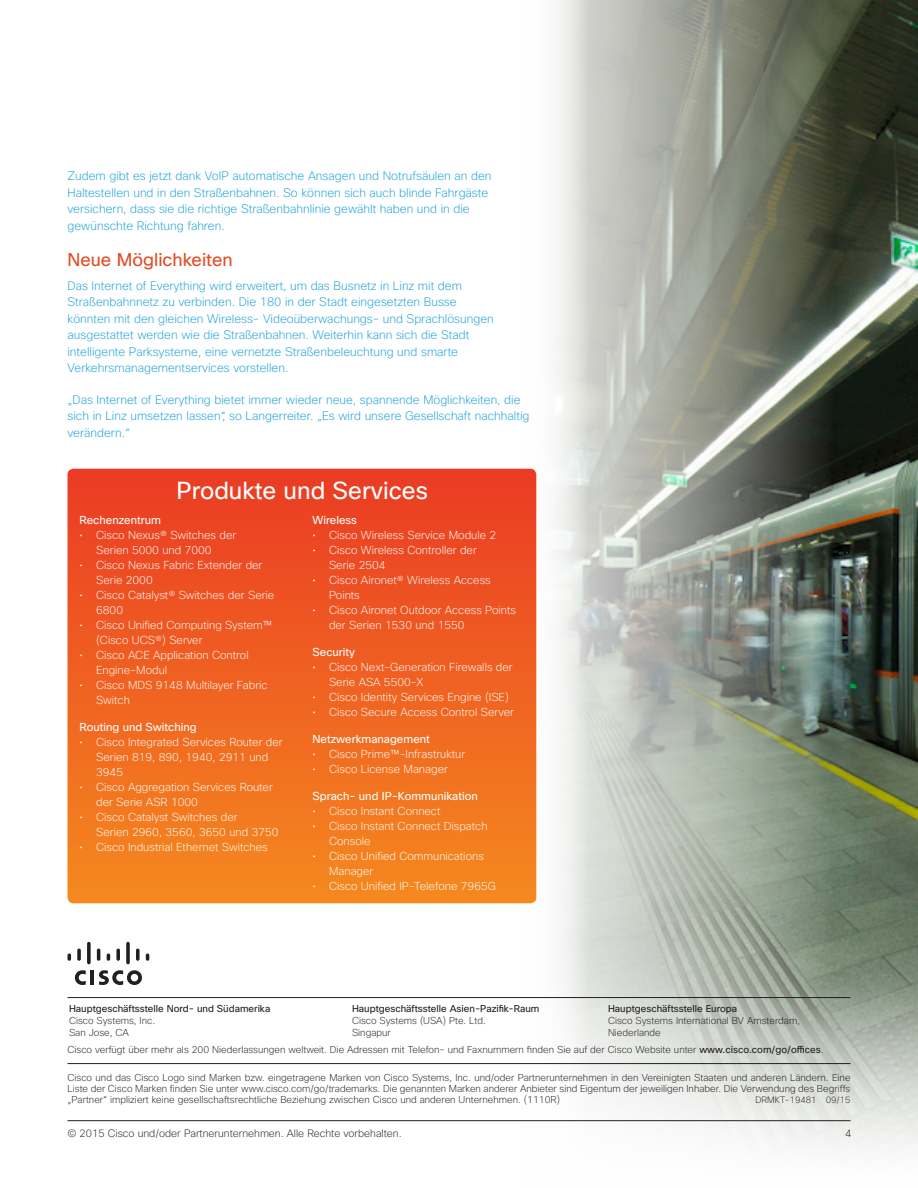
<style>
.page{position:relative;width:918px;height:1188px;background:#fff}
.page>*{position:absolute;margin:0;border:0;box-sizing:border-box;transform-origin:0 0}
.Subhead_1{font:24px "Cisco Sans";color:#fff}
.Subhead_1-2{font:18px "Cisco Sans";color:#e34d25}
.body_9_pt{font:200 12px/16.5px "Cisco Sans";color:#19a0db}
.t1{font:200 11.25px/15px "Cisco Sans";color:#fff}
.Table_A-B_body{font:11.25px "Cisco Sans";color:#fff}
.Body_1{font:200 10.5px "Cisco Sans";color:#231f20}
.Body_1-2{font:200 9.75px/11.2px "Cisco Sans";color:#231f20;text-align:justify}
.t2{font:9.75px "Cisco Sans";color:#231f20}
.t3{font:200 9px "Cisco Sans";color:#231f20}
.s1{font-weight:400}
</style>
<div class="page">
<img style="left:589px;top:0;width:329px;height:932px">
<svg style="left:515px;top:0;width:74px;height:932px;fill:#f7f7f6"></svg>
<svg style="left:68px;top:469px;width:468px;height:434px;background:#ef6121"></svg>
<svg style="left:515px;top:932px;width:403px;height:218px"></svg>
<hr style="left:91px;top:971px;width:3px;height:14px;background:#231f20">
<svg style="left:75px;top:970px;width:11px;height:15px"></svg>
<svg style="left:99px;top:970px;width:43px;height:15px"></svg>
<svg style="left:68px;top:953px;width:3px;height:8px"></svg>
<svg style="left:77px;top:949px;width:4px;height:12px"></svg>
<svg style="left:87px;top:942px;width:4px;height:22px"></svg>
<svg style="left:97px;top:949px;width:3px;height:12px"></svg>
<svg style="left:107px;top:953px;width:3px;height:8px"></svg>
<svg style="left:116px;top:949px;width:4px;height:12px"></svg>
<svg style="left:126px;top:942px;width:4px;height:22px"></svg>
<svg style="left:136px;top:949px;width:4px;height:12px"></svg>
<svg style="left:146px;top:953px;width:3px;height:8px"></svg>
<hr style="left:68px;top:997px;width:782px;height:1px;background:#231f20">
<hr style="left:68px;top:1063px;width:782px;height:1px;background:#231f20">
<hr style="left:68px;top:1120px;width:782px;height:1px;background:#231f20">
<p class="body_9_pt" style="left:68px;top:168px;width:426px">Zudem gibt es jetzt dank VoIP automatische Ansagen und Notrufsäulen an den Haltestellen und in den Straßenbahnen. So können sich auch blinde Fahrgäste versichern, dass sie die richtige Straßenbahnlinie gewählt haben und in die gewünschte Richtung fahren.</p>
<p class="Subhead_1-2" style="left:68px;top:248px;width:167px">Neue Möglichkeiten</p>
<p class="body_9_pt" style="left:68px;top:277px;width:428px">Das Internet of Everything wird erweitert, um das Busnetz in Linz mit dem Straßenbahnnetz zu verbinden. Die 180 in der Stadt eingesetzten Busse könnten mit den gleichen Wireless- Videoüberwachungs- und Sprachlösungen ausgestattet werden wie die Straßenbahnen. Weiterhin kann sich die Stadt intelligente Parksysteme, eine vernetzte Straßenbeleuchtung und smarte Verkehrsmanagementservices vorstellen.</p>
<p class="body_9_pt" style="left:68px;top:391px;width:463px">„Das Internet of Everything bietet immer wieder neue, spannende Möglichkeiten, die sich in Linz umsetzen lassen“, so Langerreiter. „Es wird unsere Gesellschaft nachhaltig verändern.“</p>
<p class="Subhead_1" style="left:177px;top:475px;width:253px">Produkte und Services</p>
<p class="Table_A-B_body" style="left:80px;top:512px;width:83px">Rechenzentrum</p>
<p class="t1" style="left:96px;top:527px;width:142px;text-indent:-16px">• Cisco Nexus® Switches der<br>Serien 5000 und 7000</p>
<p class="t1" style="left:96px;top:557px;width:168px;text-indent:-16px">• Cisco Nexus Fabric Extender der<br>Serie 2000</p>
<p class="t1" style="left:96px;top:587px;width:180px;text-indent:-16px">• Cisco Catalyst® Switches der Serie<br>6800</p>
<p class="t1" style="left:96px;top:617px;width:177px;text-indent:-16px">• Cisco Unified Computing System™ (Cisco UCS®) Server</p>
<p class="t1" style="left:96px;top:647px;width:154px;text-indent:-16px">• Cisco ACE Application Control<br>Engine-Modul</p>
<p class="t1" style="left:96px;top:677px;width:173px;text-indent:-16px">• Cisco MDS 9148 Multilayer Fabric<br>Switch</p>
<p class="Table_A-B_body" style="left:80px;top:719px;width:119px">Routing und Switching</p>
<p class="t1" style="left:96px;top:734px;width:188px;text-indent:-16px">• Cisco Integrated Services Router der<br>Serien 819, 890, 1940, 2911 und<br>3945</p>
<p class="t1" style="left:96px;top:779px;width:178px;text-indent:-16px">• Cisco Aggregation Services Router der Serie ASR 1000</p>
<p class="t1" style="left:96px;top:809px;width:184px;text-indent:-16px">• Cisco Catalyst Switches der<br>Serien 2960, 3560, 3650 und 3750</p>
<p class="t1" style="left:80px;top:839px;width:190px">• Cisco Industrial Ethernet Switches</p>
<p class="Table_A-B_body" style="left:313px;top:512px;width:46px">Wireless</p>
<p class="t1" style="left:313px;top:527px;width:185px">• Cisco Wireless Service Module 2</p>
<p class="t1" style="left:329px;top:542px;width:149px;text-indent:-16px">• Cisco Wireless Controller der<br>Serie 2504</p>
<p class="t1" style="left:329px;top:572px;width:163px;text-indent:-16px">• Cisco Aironet® Wireless Access<br>Points</p>
<p class="t1" style="left:329px;top:602px;width:189px;text-indent:-16px">• Cisco Aironet Outdoor Access Points der Serien 1530 und 1550</p>
<p class="Table_A-B_body" style="left:313px;top:644px;width:44px">Security</p>
<p class="t1" style="left:329px;top:659px;width:185px;text-indent:-16px">• Cisco Next-Generation Firewalls der<br>Serie ASA 5500-X</p>
<p class="t1" style="left:313px;top:689px;width:198px">• Cisco Identity Services Engine (ISE)</p>
<p class="t1" style="left:313px;top:704px;width:203px">• Cisco Secure Access Control Server</p>
<p class="Table_A-B_body" style="left:313px;top:731px;width:119px">Netzwerkmanagement</p>
<p class="t1" style="left:313px;top:746px;width:154px">• Cisco Prime™-Infrastruktur</p>
<p class="t1" style="left:313px;top:761px;width:137px">• Cisco License Manager</p>
<p class="Table_A-B_body" style="left:313px;top:788px;width:167px">Sprach- und IP-Kommunikation</p>
<p class="t1" style="left:313px;top:803px;width:129px">• Cisco Instant Connect</p>
<p class="t1" style="left:329px;top:818px;width:160px;text-indent:-16px">• Cisco Instant Connect Dispatch<br>Console</p>
<p class="t1" style="left:329px;top:848px;width:156px;text-indent:-16px">• Cisco Unified Communications<br>Manager</p>
<p class="t1" style="left:313px;top:878px;width:185px">• Cisco Unified IP-Telefone 7965G</p>
<p class="t2" style="left:69px;top:1003px;width:203px">Hauptgeschäftsstelle Nord- und Südamerika</p>
<p class="Body_1-2" style="left:69px;top:1015px;width:88px">Cisco Systems, Inc.</p>
<p class="Body_1-2" style="left:69px;top:1027px;width:61px">San Jose, CA</p>
<p class="t2" style="left:352px;top:1003px;width:189px">Hauptgeschäftsstelle Asien-Pazifik-Raum</p>
<p class="Body_1-2" style="left:352px;top:1015px;width:135px">Cisco Systems (USA) Pte. Ltd.</p>
<p class="Body_1-2" style="left:352px;top:1027px;width:40px">Singapur</p>
<p class="t2" style="left:608px;top:1003px;width:131px">Hauptgeschäftsstelle Europa</p>
<p class="Body_1-2" style="left:608px;top:1015px;width:194px">Cisco Systems International BV Amsterdam,</p>
<p class="Body_1-2" style="left:608px;top:1027px;width:54px">Niederlande</p>
<p class="Body_1-2" style="left:68px;top:1044px;width:758px">Cisco verfügt über mehr als 200 Niederlassungen weltweit. Die Adressen mit Telefon- und Faxnummern finden Sie auf der Cisco Website unter <span class="s1">www.cisco.com/go/offices</span>.</p>
<p class="Body_1-2" style="left:68px;top:1072px;width:785px">Cisco und das Cisco Logo sind Marken bzw. eingetragene Marken von Cisco Systems, Inc. und/oder Partnerunternehmen in den Vereinigten Staaten und anderen Ländern. Eine Liste der Cisco Marken finden Sie unter www.cisco.com/go/trademarks. Die genannten Marken anderer Anbieter sind Eigentum der jeweiligen Inhaber. Die Verwendung des Begriffs „Partner“ impliziert keine gesellschaftsrechtliche Beziehung zwischen Cisco und anderen Unternehmen. (1110R)</p>
<p class="t3" style="left:755px;top:1094px;width:97px">DRMKT-19481 09/15</p>
<p class="Body_1" style="left:68px;top:1127px;width:336px">© 2015 Cisco und/oder Partnerunternehmen. Alle Rechte vorbehalten.</p>
<p class="Body_1" style="left:845px;top:1127px;width:8px">4</p>
</div>
